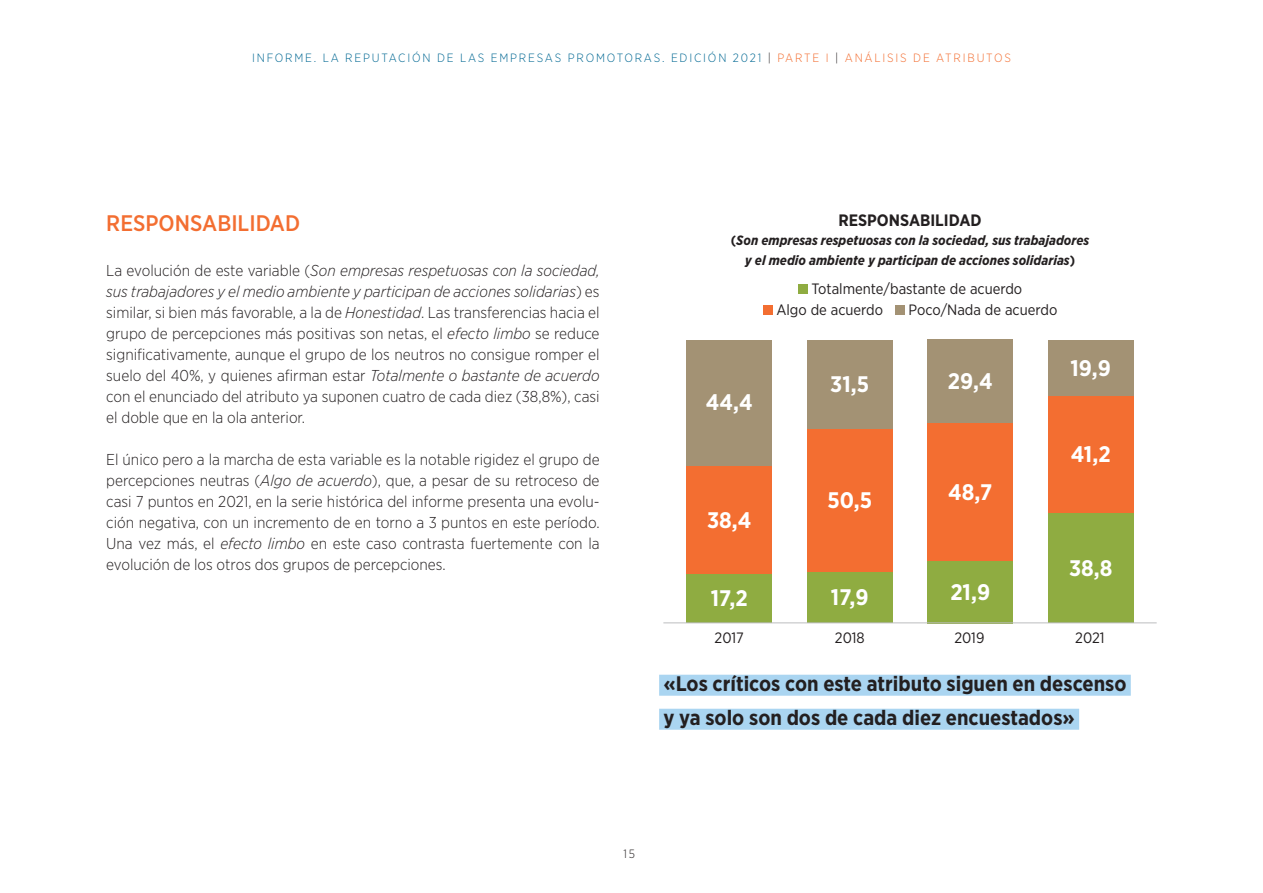
<style>
.page{position:relative;width:1263px;height:893px;background:#fff}
.page>*{position:absolute;margin:0;border:0;box-sizing:border-box;transform-origin:0 0}
.Texto{font:700 22.5px "Gotham Narrow";color:#fff}
.Titulo{font:500 22.5px "Gotham Narrow";color:#f36e31}
.Texto-2{font:700 21px "Gotham Narrow";color:#231f20}
.Texto-3{font:700 16.5px "Gotham Narrow";color:#231f20}
.Texto-4{font:300 15.75px/21px "Gotham Narrow";color:#231f20;text-align:justify}
.Texto-5{font:15px/21px "Gotham Narrow";color:#231f20}
.Texto-6{font:italic 700 13.5px/19.5px "Gotham Narrow";color:#231f20;text-align:center}
.t1{font:300 12px "Gotham Narrow";letter-spacing:.15em;color:#006893}
.t2{font:300 12px "Gotham Narrow";color:#f36e31}
.t3{font:300 12px "Gotham Narrow";color:#231f20}
.s1{color:#231f20}
.s2{color:#f36e31}
.s3{font-style:italic}
.s4{font-style:normal}
</style>
<div class="page">
<div style="left:798px;top:285px;width:9px;height:9px;background:#8fac41"></div>
<div style="left:763px;top:306px;width:9px;height:9px;background:#f36e31"></div>
<div style="left:895px;top:306px;width:9px;height:9px;background:#a39274"></div>
<div style="left:928px;top:340px;width:85px;height:83px;background:#a39274"></div>
<div style="left:928px;top:423px;width:85px;height:138px;background:#f36e31"></div>
<div style="left:928px;top:561px;width:85px;height:62px;background:#8fac41"></div>
<div style="left:1048px;top:340px;width:85px;height:56px;background:#a39274"></div>
<div style="left:1048px;top:396px;width:85px;height:117px;background:#f36e31"></div>
<div style="left:1048px;top:513px;width:85px;height:110px;background:#8fac41"></div>
<div style="left:807px;top:340px;width:85px;height:89px;background:#a39274"></div>
<div style="left:807px;top:429px;width:85px;height:143px;background:#f36e31"></div>
<div style="left:807px;top:572px;width:85px;height:51px;background:#8fac41"></div>
<div style="left:687px;top:340px;width:85px;height:126px;background:#a39274"></div>
<div style="left:687px;top:466px;width:85px;height:108px;background:#f36e31"></div>
<div style="left:687px;top:574px;width:85px;height:49px;background:#8fac41"></div>
<hr style="left:663px;top:622px;width:494px;height:1px;background:#bcbdc0">
<div style="left:659px;top:675px;width:472px;height:21px;background:#aad5f1"></div>
<div style="left:659px;top:709px;width:420px;height:21px;background:#aad5f1"></div>
<p class="t1" style="left:252px;top:51px;width:630px">INFORME. LA REPUTACIÓN DE LAS EMPRESAS PROMOTORAS. EDICIÓN 2021 <span class="s1">|</span> <span class="s2">PARTE I</span> <span class="s1">|</span> <span class="s2">Análisis</span></p>
<p class="t2" style="left:913px;top:51px;width:9px">de</p>
<p class="t2" style="left:936px;top:51px;width:10px">atributos</p>
<p class="Titulo" style="left:106px;top:208px;width:195px">RESPONSABILIDAD</p>
<p class="Texto-4" style="left:106px;top:259px;width:495px">La evolución de este variable (<span class="s3">Son empresas respetuosas con la sociedad, sus trabajadores y el medio ambiente y participan de acciones solidarias</span>) es similar, si bien más favorable, a la de <span class="s3">Honestidad</span>. Las transferencias hacia el grupo de percepciones más positivas son netas, el <span class="s3">efecto limbo</span> se reduce significativamente, aunque el grupo de los neutros no consigue romper el suelo del 40%, y quienes afirman estar <span class="s3">Totalmente o bastante de acuerdo </span>con el enunciado del atributo ya suponen cuatro de cada diez (38,8%), casi el doble que en la ola anterior.</p>
<p class="Texto-4" style="left:106px;top:448px;width:495px">El único pero a la marcha de esta variable es la notable rigidez el grupo de percepciones neutras (<span class="s3">Algo de acuerdo</span>), que, a pesar de su retroceso de casi 7 puntos en 2021, en la serie histórica del informe presenta una evolu&shy;ción negativa, con un incremento de en torno a 3 puntos en este período.<br>Una vez más, el <span class="s3">efecto limbo</span> en este caso contrasta fuertemente con la evolución de los otros dos grupos de percepciones.</p>
<p class="Texto-3" style="left:838px;top:209px;width:145px">RESPONSABILIDAD</p>
<p class="Texto-6" style="left:731px;top:231px;width:360px"><span class="s4">(</span>Son empresas respetuosas con la sociedad, sus trabajadores y el medio ambiente y participan de acciones solidarias<span class="s4">)</span></p>
<p class="Texto-5" style="left:776px;top:278px;width:247px;text-indent:35px">Totalmente/bastante de acuerdo<br>Algo de acuerdo</p>
<p class="Texto-5" style="left:908px;top:299px;width:150px">Poco/Nada de acuerdo</p>
<p class="Texto" style="left:706px;top:388px;width:48px">44,4</p>
<p class="Texto" style="left:707px;top:505px;width:46px">38,4</p>
<p class="Texto" style="left:711px;top:584px;width:38px">17,2</p>
<p class="Texto-5" style="left:715px;top:627px;width:31px">2017</p>
<p class="Texto" style="left:830px;top:370px;width:40px">31,5</p>
<p class="Texto" style="left:827px;top:486px;width:46px">50,5</p>
<p class="Texto" style="left:831px;top:583px;width:39px">17,9</p>
<p class="Texto-5" style="left:835px;top:627px;width:31px">2018</p>
<p class="Texto" style="left:948px;top:367px;width:46px">29,4</p>
<p class="Texto" style="left:948px;top:477px;width:46px">48,7</p>
<p class="Texto" style="left:950px;top:577px;width:41px">21,9</p>
<p class="Texto-5" style="left:954px;top:627px;width:32px">2019</p>
<p class="Texto" style="left:1070px;top:353px;width:42px">19,9</p>
<p class="Texto" style="left:1071px;top:440px;width:41px">41,2</p>
<p class="Texto" style="left:1069px;top:553px;width:45px">38,8</p>
<p class="Texto-5" style="left:1075px;top:627px;width:31px">2021</p>
<p class="Texto-2" style="left:663px;top:671px;width:465px">«Los críticos con este atributo siguen en descenso</p>
<p class="Texto-2" style="left:663px;top:705px;width:413px">y ya solo son dos de cada diez encuestados»</p>
<p class="t3" style="left:623px;top:847px;width:13px">15</p>
</div>
